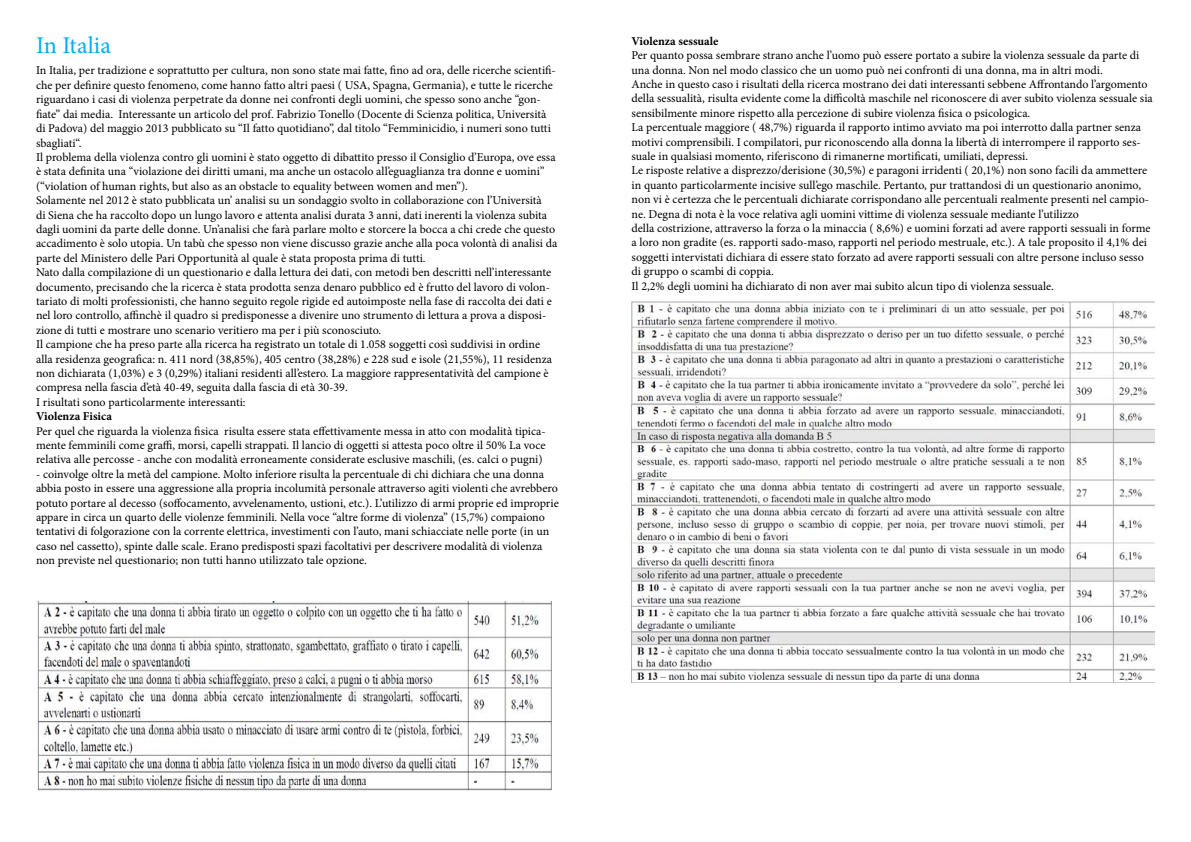
<style>
.page{position:relative;width:1191px;height:842px;background:#fff}
.page>*{position:absolute;margin:0;border:0;box-sizing:border-box;transform-origin:0 0}
.t1{font:24px "Minion Pro";color:#00aeef}
.t2{font:12px/14.4px "Minion Pro";color:#000}
.t3{font:700 12px "Minion Pro";color:#000}
</style>
<div class="page">
<img style="left:631px;top:302px;width:524px;height:380px">
<img style="left:37px;top:601px;width:515px;height:191px">
<h1 class="t1" style="left:36px;top:30px;width:76px">In Italia</h1>
<p class="t2" style="left:36px;top:64px;width:523px">In Italia, per tradizione e soprattutto per cultura, non sono state mai fatte, fino ad ora, delle ricerche scientifi&shy;che per definire questo fenomeno, come hanno fatto altri paesi ( USA, Spagna, Germania), e tutte le ricerche riguardano i casi di violenza perpetrate da donne nei confronti degli uomini, che spesso sono anche “gon&shy;fiate” dai media. Interessante un articolo del prof. Fabrizio Tonello (Docente di Scienza politica, Università di Padova) del maggio 2013 pubblicato su “Il fatto quotidiano”, dal titolo “Femminicidio, i numeri sono tutti sbagliati“.<br>Il problema della violenza contro gli uomini è stato oggetto di dibattito presso il Consiglio d’Europa, ove essa è stata definita una “violazione dei diritti umani, ma anche un ostacolo all’eguaglianza tra donne e uomini” (“violation of human rights, but also as an obstacle to equality between women and men”).<br>Solamente nel 2012 è stato pubblicata un’ analisi su un sondaggio svolto in collaborazione con l’Università<br>di Siena che ha raccolto dopo un lungo lavoro e attenta analisi durata 3 anni, dati inerenti la violenza subita dagli uomini da parte delle donne. Un’analisi che farà parlare molto e storcere la bocca a chi crede che questo accadimento è solo utopia. Un tabù che spesso non viene discusso grazie anche alla poca volontà di analisi da parte del Ministero delle Pari Opportunità al quale è stata proposta prima di tutti.<br>Nato dalla compilazione di un questionario e dalla lettura dei dati, con metodi ben descritti nell’interessante documento, precisando che la ricerca è stata prodotta senza denaro pubblico ed è frutto del lavoro di volon&shy;tariato di molti professionisti, che hanno seguito regole rigide ed autoimposte nella fase di raccolta dei dati e nel loro controllo, affinchè il quadro si predisponesse a divenire uno strumento di lettura a prova a disposi&shy;zione di tutti e mostrare uno scenario veritiero ma per i più sconosciuto.<br>Il campione che ha preso parte alla ricerca ha registrato un totale di 1.058 soggetti così suddivisi in ordine alla residenza geografica: n. 411 nord (38,85%), 405 centro (38,28%) e 228 sud e isole (21,55%), 11 residenza non dichiarata (1,03%) e 3 (0,29%) italiani residenti all’estero. La maggiore rappresentatività del campione è compresa nella fascia d’età 40-49, seguita dalla fascia di età 30-39.<br>I risultati sono particolarmente interessanti:</p>
<p class="t3" style="left:36px;top:408px;width:77px">Violenza Fisica</p>
<p class="t2" style="left:36px;top:424px;width:511px;text-align:justify">Per quel che riguarda la violenza fisica risulta essere stata effettivamente messa in atto con modalità tipica&shy;mente femminili come graffi, morsi, capelli strappati. Il lancio di oggetti si attesta poco oltre il 50% La voce relativa alle percosse - anche con modalità erroneamente considerate esclusive maschili, (es. calci o pugni)</p>
<p class="t2" style="left:36px;top:467px;width:524px">- coinvolge oltre la metà del campione. Molto inferiore risulta la percentuale di chi dichiara che una donna abbia posto in essere una aggressione alla propria incolumità personale attraverso agiti violenti che avrebbero potuto portare al decesso (soffocamento, avvelenamento, ustioni, etc.). L’utilizzo di armi proprie ed improprie appare in circa un quarto delle violenze femminili. Nella voce “altre forme di violenza” (15,7%) compaiono tentativi di folgorazione con la corrente elettrica, investimenti con l’auto, mani schiacciate nelle porte (in un caso nel cassetto), spinte dalle scale. Erano predisposti spazi facoltativi per descrivere modalità di violenza non previste nel questionario; non tutti hanno utilizzato tale opzione.</p>
<p class="t3" style="left:631px;top:32px;width:89px">Violenza sessuale</p>
<p class="t2" style="left:631px;top:48px;width:523px">Per quanto possa sembrare strano anche l’uomo può essere portato a subire la violenza sessuale da parte di una donna. Non nel modo classico che un uomo può nei confronti di una donna, ma in altri modi.<br>Anche in questo caso i risultati della ricerca mostrano dei dati interessanti sebbene Affrontando l’argomento della sessualità, risulta evidente come la difficoltà maschile nel riconoscere di aver subito violenza sessuale sia sensibilmente minore rispetto alla percezione di subire violenza fisica o psicologica.<br>La percentuale maggiore ( 48,7%) riguarda il rapporto intimo avviato ma poi interrotto dalla partner senza motivi comprensibili. I compilatori, pur riconoscendo alla donna la libertà di interrompere il rapporto ses&shy;suale in qualsiasi momento, riferiscono di rimanerne mortificati, umiliati, depressi.<br>Le risposte relative a disprezzo/derisione (30,5%) e paragoni irridenti ( 20,1%) non sono facili da ammettere in quanto particolarmente incisive sull’ego maschile. Pertanto, pur trattandosi di un questionario anonimo, non vi è certezza che le percentuali dichiarate corrispondano alle percentuali realmente presenti nel campio&shy;ne. Degna di nota è la voce relativa agli uomini vittime di violenza sessuale mediante l’utilizzo<br>della costrizione, attraverso la forza o la minaccia ( 8,6%) e uomini forzati ad avere rapporti sessuali in forme a loro non gradite (es. rapporti sado-maso, rapporti nel periodo mestruale, etc.). A tale proposito il 4,1% dei soggetti intervistati dichiara di essere stato forzato ad avere rapporti sessuali con altre persone incluso sesso di gruppo o scambi di coppia.<br>Il 2,2% degli uomini ha dichiarato di non aver mai subito alcun tipo di violenza sessuale.</p>
</div>
